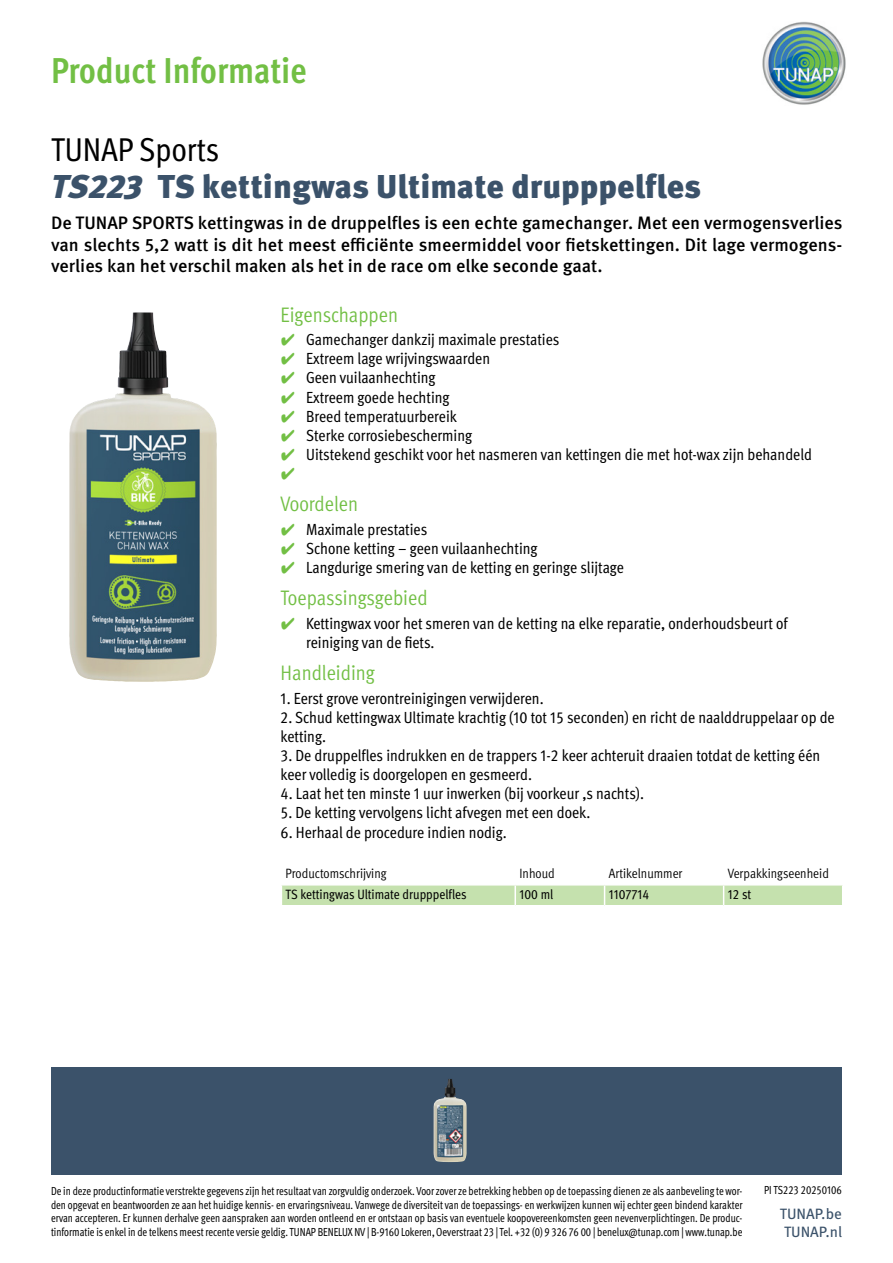
<style>
.page{position:relative;width:893px;height:1263px;background:#fff}
.page>*{position:absolute;margin:0;border:0;box-sizing:border-box;transform-origin:0 0}
.t1{font:700 condensed 36px "Meta Pro";color:#72bf44}
.t2{font:900 33px "Meta Pro";color:#3b526a}
.t3{font:condensed 33px "Meta Pro";color:#000}
.t4{font:condensed 21px "Meta Pro";color:#72bf44}
.t5{font:500 18px/21.6px "Meta Pro";color:#000;text-align:justify}
.t6{font:condensed 16.2px/19px "Meta Pro";color:#000}
.t7{font:16.2px "Wuerth Global";color:#72bf44}
.t8{font:15px/18px "Meta Pro";color:#3b526a}
.t9{font:condensed 13.5px "Meta Pro";color:#000}
.t10{font:condensed 13.5px "Meta Pro";color:#000}
.t11{font:condensed 11.7px/13.5px "Meta Pro";color:#000;text-align:justify;scale:.91 1}
.t12{font:condensed 11.7px "Meta Pro";color:#000;scale:.92 1}
.s1{font-style:italic}
.s2{font-family:"Wuerth Global";font-stretch:normal;color:#72bf44}
</style>
<div class="page">
<img style="left:762px;top:21px;width:84px;height:84px">
<div style="left:51px;top:1068px;width:790px;height:107px;background:#3b526a"></div>
<img style="left:433px;top:1079px;width:34px;height:83px">
<img style="left:69px;top:312px;width:148px;height:370px">
<svg style="left:281px;top:885px;width:562px;height:21px;background:#c9e3b4"></svg>
<hr style="left:724px;top:905px;width:119px;height:1px;background:#fff">
<h1 class="t1" style="left:51px;top:43px;width:257px">Product Informatie</h1>
<h2 class="t3" style="left:51px;top:125px;width:170px">TUNAP Sports</h2>
<h2 class="t2" style="left:51px;top:161px;width:652px"><span class="s1">TS223</span> TS kettingwas Ultimate drupppelfles</h2>
<p class="t5" style="left:51px;top:211px;width:793px">De TUNAP SPORTS kettingwas in de druppelfles is een echte gamechanger. Met een vermogensverlies van slechts 5,2 watt is dit het meest efficiënte smeermiddel voor fietskettingen. Dit lage vermogens&shy;verlies kan het verschil maken als het in de race om elke seconde gaat.</p>
<p class="t4" style="left:281px;top:299px;width:119px">Eigenschappen</p>
<p class="t6" style="left:281px;top:329px;width:280px"><span class="s2">✔</span> Gamechanger dankzij maximale prestaties</p>
<p class="t6" style="left:281px;top:348px;width:211px"><span class="s2">✔</span> Extreem lage wrijvingswaarden</p>
<p class="t6" style="left:281px;top:367px;width:156px"><span class="s2">✔</span> Geen vuilaanhechting</p>
<p class="t6" style="left:281px;top:386px;width:170px"><span class="s2">✔</span> Extreem goede hechting</p>
<p class="t6" style="left:281px;top:405px;width:178px"><span class="s2">✔</span> Breed temperatuurbereik</p>
<p class="t6" style="left:281px;top:424px;width:193px"><span class="s2">✔</span> Sterke corrosiebescherming</p>
<p class="t6" style="left:281px;top:443px;width:533px"><span class="s2">✔</span> Uitstekend geschikt voor het nasmeren van kettingen die met hot-wax zijn behandeld</p>
<p class="t7" style="left:281px;top:464px;width:16px">✔</p>
<p class="t4" style="left:281px;top:489px;width:79px">Voordelen</p>
<p class="t6" style="left:281px;top:518px;width:148px"><span class="s2">✔</span> Maximale prestaties</p>
<p class="t6" style="left:281px;top:537px;width:258px"><span class="s2">✔</span> Schone ketting – geen vuilaanhechting</p>
<p class="t6" style="left:281px;top:557px;width:345px"><span class="s2">✔</span> Langdurige smering van de ketting en geringe slijtage</p>
<p class="t4" style="left:281px;top:583px;width:149px">Toepassingsgebied</p>
<p class="t6" style="left:306px;top:612px;width:483px;text-indent:-26px"><span class="s2">✔</span> Kettingwax voor het smeren van de ketting na elke reparatie, onderhoudsbeurt of reiniging van de fiets.</p>
<p class="t4" style="left:281px;top:658px;width:96px">Handleiding</p>
<p class="t6" style="left:281px;top:687px;width:264px">1. Eerst grove verontreinigingen verwijderen.</p>
<p class="t6" style="left:281px;top:706px;width:556px">2. Schud kettingwax Ultimate krachtig (10 tot 15 seconden) en richt de naalddruppelaar op de ketting.</p>
<p class="t6" style="left:281px;top:745px;width:541px">3. De druppelfles indrukken en de trappers 1-2 keer achteruit draaien totdat de ketting één keer volledig is doorgelopen en gesmeerd.</p>
<p class="t6" style="left:281px;top:783px;width:365px">4. Laat het ten minste 1 uur inwerken (bij voorkeur ‚s nachts).</p>
<p class="t6" style="left:281px;top:802px;width:311px">5. De ketting vervolgens licht afvegen met een doek.</p>
<p class="t6" style="left:281px;top:821px;width:228px">6. Herhaal de procedure indien nodig.</p>
<p class="t9" style="left:286px;top:864px;width:102px">Productomschrijving</p>
<p class="t9" style="left:519px;top:864px;width:37px">Inhoud</p>
<p class="t9" style="left:609px;top:864px;width:75px">Artikelnummer</p>
<p class="t9" style="left:728px;top:864px;width:103px">Verpakkingseenheid</p>
<p class="t10" style="left:286px;top:884px;width:182px">TS kettingwas Ultimate drupppelfles</p>
<p class="t10" style="left:519px;top:884px;width:35px">100 ml</p>
<p class="t10" style="left:609px;top:884px;width:42px">1107714</p>
<p class="t10" style="left:728px;top:884px;width:25px">12 st</p>
<p class="t11" style="left:51px;top:1184px;width:761px">De in deze productinformatie verstrekte gegevens zijn het resultaat van zorgvuldig onderzoek. Voor zover ze betrekking hebben op de toepassing dienen ze als aanbeveling te wor&shy;den opgevat en beantwoorden ze aan het huidige kennis- en ervaringsniveau. Vanwege de diversiteit van de toepassings- en werkwijzen kunnen wij echter geen bindend karakter ervan accepteren. Er kunnen derhalve geen aanspraken aan worden ontleend en er ontstaan op basis van eventuele koopovereenkomsten geen nevenverplichtingen. De produc&shy;tinformatie is enkel in de telkens meest recente versie geldig. TUNAP BENELUX NV | B-9160 Lokeren, Oeverstraat 23 | Tel. +32 (0) 9 326 76 00 | benelux@tunap.com | www.tunap.be</p>
<p class="t12" style="left:764px;top:1181px;width:86px">PI TS223 20250106</p>
<p class="t8" style="left:780px;top:1203px;width:64px">TUNAP.be<br>TUNAP.nl</p>
</div>
